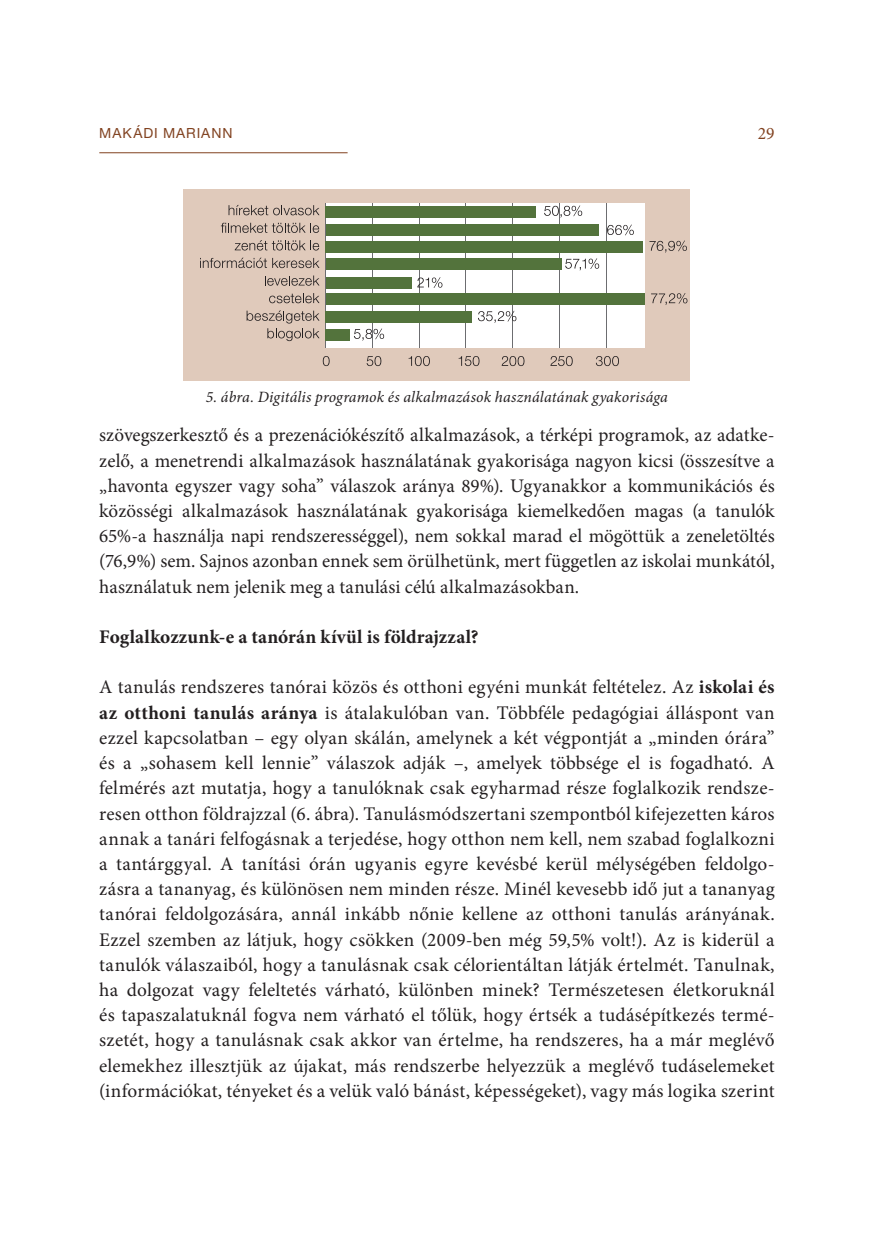
<style>
.page{position:relative;width:874px;height:1241px;background:#fff}
.page>*{position:absolute;margin:0;border:0;box-sizing:border-box;transform-origin:0 0}
.t1{font:19.25px/25.2px "Minion Pro";letter-spacing:.005em;color:#231f20;text-align:justify}
.t2{font:700 19.25px "Minion Pro";letter-spacing:.005em;color:#231f20}
.t3{font:17.5px "Minion Pro";color:#814220}
.t4{font:italic 15.75px "Minion Pro";letter-spacing:.01em;color:#231f20}
.t5{font:14px "Helvetica Neue LT Pro";letter-spacing:.07em;color:#814220}
.s1{font-weight:700}
</style>
<div class="page">
<hr style="left:99px;top:152px;width:248px;height:1px;background:#814220">
<div style="left:184px;top:189px;width:506px;height:191px;background:#e0cabb"></div>
<div style="left:325px;top:203px;width:319px;height:145px;background:#fff"></div>
<svg style="left:322px;top:356px;width:7px;height:10px"></svg>
<svg style="left:366px;top:356px;width:15px;height:10px"></svg>
<svg style="left:408px;top:356px;width:21px;height:10px"></svg>
<svg style="left:458px;top:356px;width:21px;height:10px"></svg>
<svg style="left:501px;top:356px;width:23px;height:10px"></svg>
<svg style="left:550px;top:356px;width:22px;height:10px"></svg>
<svg style="left:596px;top:356px;width:22px;height:10px"></svg>
<hr style="left:325px;top:203px;width:1px;height:145px;background:#6c6d70">
<hr style="left:372px;top:203px;width:1px;height:145px;background:#6c6d70">
<hr style="left:418px;top:203px;width:1px;height:145px;background:#6c6d70">
<hr style="left:465px;top:203px;width:1px;height:145px;background:#6c6d70">
<hr style="left:512px;top:203px;width:1px;height:145px;background:#6c6d70">
<hr style="left:559px;top:203px;width:1px;height:145px;background:#6c6d70">
<hr style="left:606px;top:203px;width:1px;height:145px;background:#6c6d70">
<div style="left:325px;top:206px;width:210px;height:11px;background:#53733c"></div>
<div style="left:325px;top:224px;width:273px;height:11px;background:#53733c"></div>
<div style="left:325px;top:241px;width:317px;height:11px;background:#53733c"></div>
<div style="left:325px;top:259px;width:236px;height:11px;background:#53733c"></div>
<div style="left:325px;top:277px;width:86px;height:11px;background:#53733c"></div>
<div style="left:325px;top:293px;width:319px;height:12px;background:#53733c"></div>
<div style="left:325px;top:311px;width:147px;height:12px;background:#53733c"></div>
<div style="left:325px;top:329px;width:25px;height:11px;background:#53733c"></div>
<svg style="left:544px;top:205px;width:38px;height:12px"></svg>
<svg style="left:607px;top:224px;width:26px;height:11px"></svg>
<svg style="left:649px;top:240px;width:37px;height:12px"></svg>
<svg style="left:565px;top:258px;width:34px;height:12px"></svg>
<svg style="left:417px;top:277px;width:25px;height:11px"></svg>
<svg style="left:651px;top:293px;width:36px;height:12px"></svg>
<svg style="left:478px;top:311px;width:38px;height:12px"></svg>
<svg style="left:354px;top:328px;width:30px;height:12px"></svg>
<svg style="left:228px;top:205px;width:91px;height:10px"></svg>
<svg style="left:221px;top:223px;width:98px;height:10px"></svg>
<svg style="left:235px;top:240px;width:84px;height:10px"></svg>
<svg style="left:200px;top:258px;width:119px;height:10px"></svg>
<svg style="left:265px;top:275px;width:54px;height:11px"></svg>
<svg style="left:269px;top:293px;width:50px;height:10px"></svg>
<svg style="left:246px;top:310px;width:73px;height:31px"></svg>
<p class="t5" style="left:99px;top:124px;width:135px">MAKÁDI MARIANN</p>
<p class="t3" style="left:757px;top:121px;width:18px">29</p>
<p class="t4" style="left:206px;top:386px;width:463px">5. ábra. Digitális programok és alkalmazások használatának gyakorisága</p>
<p class="t1" style="left:99px;top:422px;width:676px">szövegszerkesztő és a prezenációkészítő alkalmazások, a térképi programok, az adatke&shy;zelő, a menetrendi alkalmazások használatának gyakorisága nagyon kicsi (összesítve a „havonta egyszer vagy soha” válaszok aránya 89%). Ugyanakkor a kommunikációs és közösségi alkalmazások használatának gyakorisága kiemelkedően magas (a tanulók 65%-a használja napi rendszerességgel), nem sokkal marad el mögöttük a zeneletöltés (76,9%) sem. Sajnos azonban ennek sem örülhetünk, mert független az iskolai munkától, használatuk nem jelenik meg a tanulási célú alkalmazásokban.</p>
<p class="t2" style="left:99px;top:623px;width:380px">Foglalkozzunk-e a tanórán kívül is földrajzzal?</p>
<p class="t1" style="left:99px;top:674px;width:676px">A tanulás rendszeres tanórai közös és otthoni egyéni munkát feltételez. Az <span class="s1">iskolai és az otthoni tanulás aránya</span> is átalakulóban van. Többféle pedagógiai álláspont van ezzel kapcsolatban – egy olyan skálán, amelynek a két végpontját a „minden órára” és a „sohasem kell lennie” válaszok adják –, amelyek többsége el is fogadható. A felmérés azt mutatja, hogy a tanulóknak csak egyharmad része foglalkozik rendsze&shy;resen otthon földrajzzal (6. ábra). Tanulásmódszertani szempontból kifejezetten káros annak a tanári felfogásnak a terjedése, hogy otthon nem kell, nem szabad foglalkozni a tantárggyal. A tanítási órán ugyanis egyre kevésbé kerül mélységében feldolgo&shy;zásra a tananyag, és különösen nem minden része. Minél kevesebb idő jut a tananyag tanórai feldolgozására, annál inkább nőnie kellene az otthoni tanulás arányának.<br>Ezzel szemben az látjuk, hogy csökken (2009-ben még 59,5% volt!). Az is kiderül a tanulók válaszaiból, hogy a tanulásnak csak célorientáltan látják értelmét. Tanulnak, ha dolgozat vagy feleltetés várható, különben minek? Természetesen életkoruknál és tapaszalatuknál fogva nem várható el tőlük, hogy értsék a tudásépítkezés termé&shy;szetét, hogy a tanulásnak csak akkor van értelme, ha rendszeres, ha a már meglévő elemekhez illesztjük az újakat, más rendszerbe helyezzük a meglévő tudáselemeket (információkat, tényeket és a velük való bánást, képességeket), vagy más logika szerint</p>
</div>
